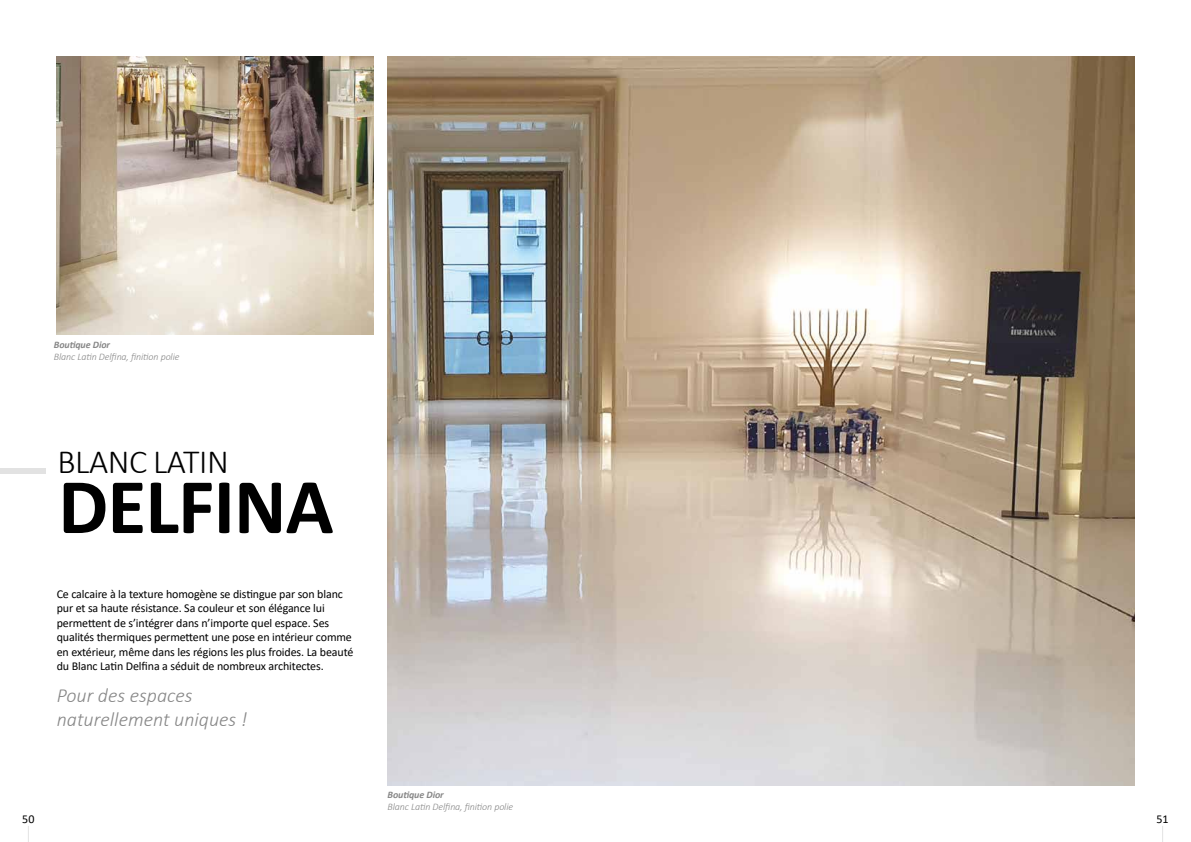
<style>
.page{position:relative;width:1191px;height:842px;background:#fff}
.page>*{position:absolute;margin:0;border:0;box-sizing:border-box;transform-origin:0 0}
.t1{font:700 79.4px "Calibri";letter-spacing:-.01em;color:#000}
.t2{font:300 34px "Calibri";letter-spacing:-.01em;color:#000}
.t3{font:italic 300 20px/24px "Calibri";color:#878787}
.t4{font:12px/14.4px "Calibri";letter-spacing:-.01em;color:#000}
.t5{font:italic 300 10px "Calibri";letter-spacing:-.01em;color:#878787}
.t6{font:italic 700 10px "Calibri";letter-spacing:-.01em;color:#878787}
</style>
<div class="page">
<svg style="left:28px;top:826px;width:1px;height:16px"></svg>
<svg style="left:1162px;top:826px;width:1px;height:16px"></svg>
<img style="left:387px;top:57px;width:747px;height:728px">
<div style="left:0;top:468px;width:45px;height:5px;background:#e2e2e2"></div>
<img style="left:57px;top:57px;width:316px;height:277px">
<p class="t6" style="left:54px;top:337px;width:58px">Boutique Dior</p>
<p class="t5" style="left:54px;top:350px;width:127px">Blanc Latin Delfina, finition polie</p>
<h2 class="t2" style="left:57px;top:441px;width:173px">BLANC LATIN</h2>
<h1 class="t1" style="left:58px;top:450px;width:277px">DELFINA</h1>
<p class="t4" style="left:57px;top:586px;width:298px">Ce calcaire à la texture homogène se distingue par son blanc pur et sa haute résistance. Sa couleur et son élégance lui permettent de s’intégrer dans n’importe quel espace. Ses qualités thermiques permettent une pose en intérieur comme en extérieur, même dans les régions les plus froides. La beauté du Blanc Latin Delfina a séduit de nombreux architectes.</p>
<h3 class="t3" style="left:57px;top:684px;width:192px">Pour des espaces naturellement uniques !</h3>
<p class="t6" style="left:387px;top:788px;width:58px">Boutique Dior</p>
<p class="t5" style="left:387px;top:801px;width:127px">Blanc Latin Delfina, finition polie</p>
<p class="t4" style="left:22px;top:811px;width:14px">50</p>
<p class="t4" style="left:1156px;top:811px;width:14px">51</p>
</div>
